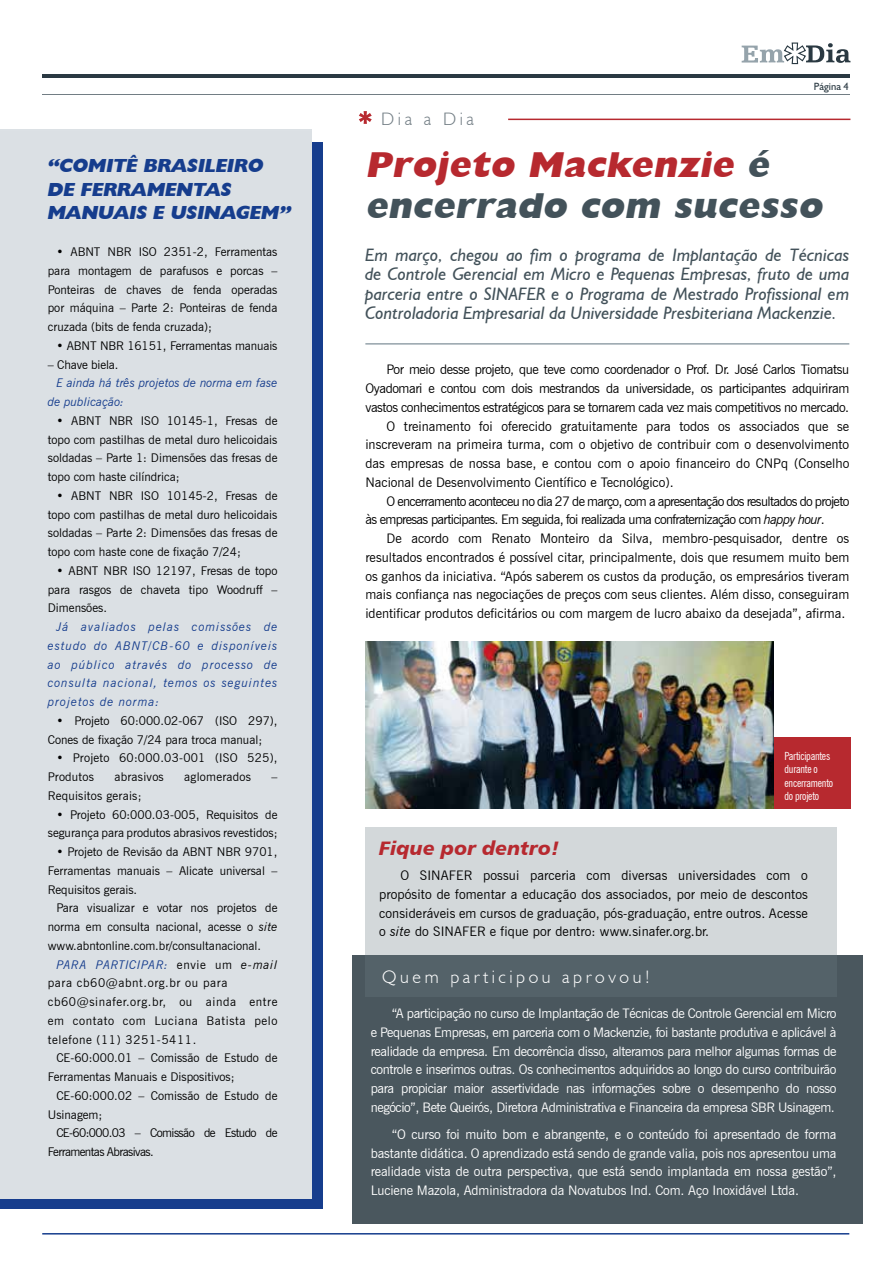
<style>
.page{position:relative;width:893px;height:1263px;background:#fff}
.page>*{position:absolute;margin:0;border:0;box-sizing:border-box;transform-origin:0 0}
.t1{font:italic 800 36px/40.5px "Humanist 521 BT";color:#43525a}
.t2{font:19.5px "Humanist 777 BT Black Italic B";color:#b7292f}
.t3{font:italic 800 18.9px/23.7px "Humanist 521 BT";color:#163d8d}
.t4{font:italic 18px/19.5px "Humanist 521 BT";color:#43525a;text-align:justify}
.t5{font:300 18px "Humanist 521 BT";letter-spacing:.2em;color:#fff}
.t6{font:300 18px "Humanist 521 BT";letter-spacing:.2em;color:#727d84}
.t7{font:13.2px/18.8px "News Gothic BT";color:#000;text-align:justify}
.t8{font:13.2px/18.8px "News Gothic BT";letter-spacing:-.02em;color:#fff;text-align:justify}
.t9{font:13.2px "News Gothic BT";letter-spacing:-.03em;color:#000}
.t10{font:13.2px "News Gothic BT";letter-spacing:-.05em;color:#000}
.t11{font:12px/18.8px "News Gothic BT";color:#000;text-align:justify}
.t12{font:12px/18.8px "News Gothic BT";letter-spacing:.05em;color:#000}
.t13{font:italic 12px/18.8px "News Gothic BT";letter-spacing:.07em;color:#163d8d;text-align:justify}
.t14{font:12px/18.8px "News Gothic BT";letter-spacing:.02em;color:#000}
.t15{font:12px/18.8px "News Gothic BT";letter-spacing:-.05em;color:#000}
.t16{font:italic 12px/18.8px "News Gothic BT";color:#163d8d}
.t17{font:condensed 11.25px/13.5px "News Gothic BT";letter-spacing:-.02em;color:#fff}
.t18{font:10.5px "Humanist 521 BT";color:#2a3942}
.s1{font-style:italic}
.s2{font-style:italic;color:#163d8d}
.s3{color:#b7292f}
</style>
<div class="page">
<div style="left:474px;top:737px;width:376px;height:72px;background:#b7292f"></div>
<div style="left:0;top:143px;width:322px;height:1066px;background:#163d8d"></div>
<div style="left:0;top:132px;width:311px;height:1067px;background:#dbe0e4"></div>
<hr style="left:365px;top:343px;width:484px;height:2px;background:#95a3ab">
<div style="left:353px;top:955px;width:510px;height:268px;background:#4a575e"></div>
<svg style="left:365px;top:827px;width:472px;height:169px;fill:#d3d8da"></svg>
<hr style="left:43px;top:75px;width:807px;height:3px;background:#2a3942">
<hr style="left:43px;top:94px;width:807px;height:1px;background:#727d84">
<hr style="left:42px;top:1233px;width:807px;height:1px;background:#163d8d">
<svg style="left:359px;top:111px;width:13px;height:13px"></svg>
<hr style="left:508px;top:119px;width:342px;height:1px;background:#b7292f">
<img style="left:365px;top:641px;width:409px;height:168px">
<svg style="left:742px;top:42px;width:108px;height:23px"></svg>
<h3 class="t3" style="left:47px;top:153px;width:249px">“COMITÊ BRASILEIRO<br>DE FERRAMENTAS<br>MANUAIS E USINAGEM”</h3>
<p class="t11" style="left:48px;top:242px;width:231px;text-indent:9px">• ABNT NBR ISO 2351-2, Ferramentas para montagem de parafusos e porcas – Ponteiras de chaves de fenda operadas por máquina – Parte 2: Ponteiras de fenda cruzada (bits de fenda cruzada);</p>
<p class="t11" style="left:56px;top:336px;width:223px">• ABNT NBR 16151, Ferramentas manuais</p>
<p class="t11" style="left:48px;top:355px;width:72px">– Chave biela.</p>
<p class="t16" style="left:48px;top:374px;width:231px;text-indent:9px">E ainda há três projetos de norma em fase de publicação:</p>
<p class="t11" style="left:48px;top:411px;width:231px;text-indent:9px">• ABNT NBR ISO 10145-1, Fresas de topo com pastilhas de metal duro helicoidais soldadas – Parte 1: Dimensões das fresas de topo com haste cilíndrica;</p>
<p class="t11" style="left:48px;top:486px;width:231px;text-indent:9px">• ABNT NBR ISO 10145-2, Fresas de topo com pastilhas de metal duro helicoidais soldadas – Parte 2: Dimensões das fresas de topo com haste cone de fixação 7/24;</p>
<p class="t11" style="left:48px;top:561px;width:231px;text-indent:9px">• ABNT NBR ISO 12197, Fresas de topo para rasgos de chaveta tipo Woodruff – Dimensões.</p>
<p class="t13" style="left:48px;top:617px;width:231px;text-indent:9px">Já avaliados pelas comissões de estudo do ABNT/CB-60 e disponíveis ao público através do processo de consulta nacional, temos os seguintes projetos de norma:</p>
<p class="t11" style="left:48px;top:711px;width:231px;text-indent:9px">• Projeto 60:000.02-067 (ISO 297),<br>Cones de fixação 7/24 para troca manual;</p>
<p class="t14" style="left:48px;top:749px;width:231px;text-indent:9px">• Projeto 60:000.03-001 (ISO 525),<br>Produtos</p>
<p class="t14" style="left:115px;top:767px;width:51px">abrasivos</p>
<p class="t14" style="left:184px;top:767px;width:68px">aglomerados</p>
<p class="t11" style="left:271px;top:767px;width:7px">–</p>
<p class="t14" style="left:48px;top:786px;width:95px">Requisitos gerais;</p>
<p class="t11" style="left:48px;top:805px;width:231px;text-align:right">• Projeto 60:000.03-005, Requisitos de segurança para produtos abrasivos revestidos;</p>
<p class="t11" style="left:48px;top:842px;width:231px;text-indent:9px">• Projeto de Revisão da ABNT NBR 9701, Ferramentas manuais – Alicate universal – Requisitos gerais.</p>
<p class="t11" style="left:48px;top:898px;width:231px;text-indent:9px">Para visualizar e votar nos projetos de norma em consulta nacional, acesse o <span class="s1">site </span>www.abntonline.com.br/consultanacional.</p>
<p class="t12" style="left:48px;top:955px;width:231px;text-indent:9px"><span class="s2">PARA PARTICIPAR:</span> envie um <span class="s1">e-mail </span>para cb60@abnt.org.br ou para cb60@sinafer.org.br, ou ainda entre em contato com Luciana Batista pelo telefone (11) 3251-5411.</p>
<p class="t11" style="left:48px;top:1048px;width:231px;text-indent:9px">CE-60:000.01 – Comissão de Estudo de<br>Ferramentas Manuais e Dispositivos;</p>
<p class="t11" style="left:48px;top:1086px;width:231px;text-indent:9px">CE-60:000.02 – Comissão de Estudo de<br>Usinagem;</p>
<p class="t15" style="left:48px;top:1123px;width:231px;text-indent:9px">CE-60:000.03 – Comissão de Estudo de<br>Ferramentas Abrasivas.</p>
<p class="t18" style="left:814px;top:80px;width:36px">Página 4</p>
<h3 class="t6" style="left:381px;top:108px;width:94px">Dia a Dia</h3>
<h1 class="t1" style="left:365px;top:144px;width:465px"><span class="s3">Projeto Mackenzie</span> é encerrado com sucesso</h1>
<p class="t4" style="left:365px;top:244px;width:486px">Em março, chegou ao fim o programa de Implantação de Técnicas de Controle Gerencial em Micro e Pequenas Empresas, fruto de uma parceria entre o SINAFER e o Programa de Mestrado Profissional em Controladoria Empresarial da Universidade Presbiteriana Mackenzie.</p>
<p class="t9" style="left:387px;top:362px;width:464px">Por meio desse projeto, que teve como coordenador o Prof. Dr. José Carlos Tiomatsu</p>
<p class="t9" style="left:365px;top:380px;width:485px">Oyadomari e contou com dois mestrandos da universidade, os participantes adquiriram</p>
<p class="t9" style="left:365px;top:399px;width:485px">vastos conhecimentos estratégicos para se tornarem cada vez mais competitivos no mercado.</p>
<p class="t7" style="left:387px;top:416px;width:464px">O treinamento foi oferecido gratuitamente para todos os associados que se</p>
<p class="t7" style="left:365px;top:435px;width:485px">inscreveram na primeira turma, com o objetivo de contribuir com o desenvolvimento</p>
<p class="t7" style="left:365px;top:454px;width:485px">das empresas de nossa base, e contou com o apoio financeiro do CNPq (Conselho</p>
<p class="t7" style="left:365px;top:473px;width:310px">Nacional de Desenvolvimento Científico e Tecnológico).</p>
<p class="t10" style="left:387px;top:493px;width:464px">O encerramento aconteceu no dia 27 de março, com a apresentação dos resultados do projeto</p>
<p class="t10" style="left:365px;top:512px;width:461px">às empresas participantes. Em seguida, foi realizada uma confraternização com <span class="s1">happy hour</span>.</p>
<p class="t7" style="left:387px;top:529px;width:464px">De acordo com Renato Monteiro da Silva, membro-pesquisador, dentre os</p>
<p class="t7" style="left:365px;top:548px;width:485px">resultados encontrados é possível citar, principalmente, dois que resumem muito bem</p>
<p class="t7" style="left:365px;top:566px;width:485px">os ganhos da iniciativa. “Após saberem os custos da produção, os empresários tiveram</p>
<p class="t7" style="left:365px;top:585px;width:485px">mais confiança nas negociações de preços com seus clientes. Além disso, conseguiram</p>
<p class="t7" style="left:365px;top:604px;width:481px">identificar produtos deficitários ou com margem de lucro abaixo da desejada”, afirma.</p>
<p class="t17" style="left:784px;top:749px;width:50px">Participantes durante o encerramento do projeto</p>
<h2 class="t2" style="left:379px;top:835px;width:182px">Fique por dentro!</h2>
<p class="t7" style="left:379px;top:866px;width:430px;text-indent:21px">O SINAFER possui parceria com diversas universidades com o propósito de fomentar a educação dos associados, por meio de descontos consideráveis em cursos de graduação, pós-graduação, entre outros. Acesse o <span class="s1">site</span> do SINAFER e fique por dentro: www.sinafer.org.br.</p>
<h3 class="t5" style="left:382px;top:965px;width:269px">Quem participou aprovou!</h3>
<p class="t8" style="left:371px;top:1004px;width:467px;text-indent:21px">“A participação no curso de Implantação de Técnicas de Controle Gerencial em Micro e Pequenas Empresas, em parceria com o Mackenzie, foi bastante produtiva e aplicável à realidade da empresa. Em decorrência disso, alteramos para melhor algumas formas de controle e inserimos outras. Os conhecimentos adquiridos ao longo do curso contribuirão para propiciar maior assertividade nas informações sobre o desempenho do nosso negócio”, Bete Queirós, Diretora Administrativa e Financeira da empresa SBR Usinagem.</p>
<p class="t8" style="left:371px;top:1125px;width:467px;text-indent:21px">“O curso foi muito bom e abrangente, e o conteúdo foi apresentado de forma bastante didática. O aprendizado está sendo de grande valia, pois nos apresentou uma realidade vista de outra perspectiva, que está sendo implantada em nossa gestão”, Luciene Mazola, Administradora da Novatubos Ind. Com. Aço Inoxidável Ltda.</p>
</div>
